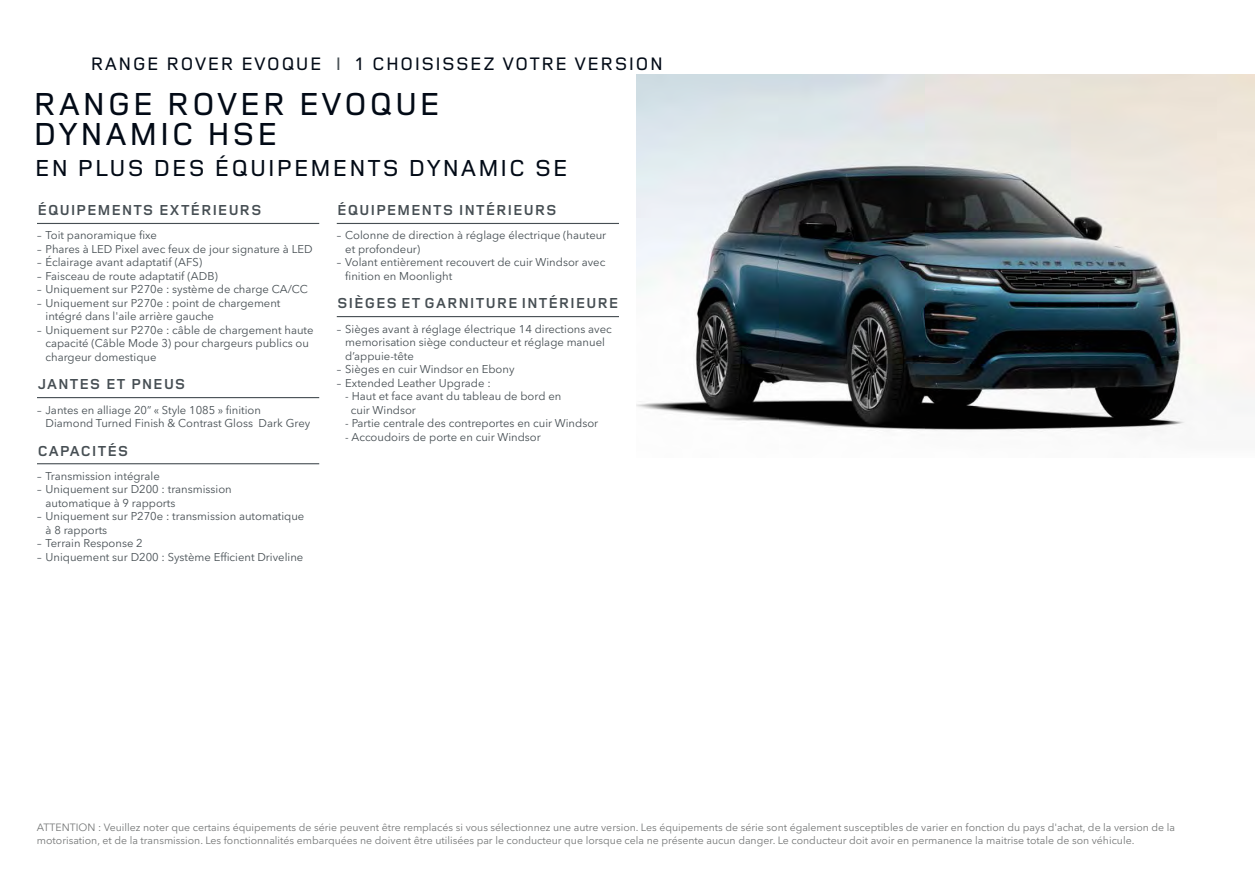
<style>
.page{position:relative;width:1255px;height:893px;background:#fff}
.page>*{position:absolute;margin:0;border:0;box-sizing:border-box;transform-origin:0 0}
.t1{font:500 33px/30px "Land Rover Wide";color:#020a16}
.t2{font:500 24px "Land Rover Wide";color:#020a16}
.t3{font:500 18.75px "Land Rover Wide";color:#020a16}
.t4{font:700 15px "Land Rover Wide";color:#464e53}
.t5{font:11.25px/13.5px "Avenir Next W1 G";color:#464e53}
.t6{font:10.5px/12.8px "Avenir Next W1 G";color:#757777}
.s1{color:#464e53}
</style>
<div class="page">
<hr style="left:37px;top:223px;width:282px;height:1px;background:#464e53">
<hr style="left:37px;top:397px;width:282px;height:1px;background:#464e53">
<hr style="left:37px;top:463px;width:282px;height:1px;background:#464e53">
<hr style="left:337px;top:223px;width:282px;height:1px;background:#464e53">
<hr style="left:337px;top:316px;width:282px;height:1px;background:#464e53">
<img style="left:636px;top:74px;width:618px;height:358px">
<h3 class="t3" style="left:90px;top:50px;width:575px">RANGE ROVER EVOQUE <span class="s1">I</span> 1 CHOISISSEZ VOTRE VERSION</h3>
<h1 class="t1" style="left:33px;top:87px;width:410px">RANGE ROVER EVOQUE<br>DYNAMIC HSE</h1>
<h2 class="t2" style="left:34px;top:151px;width:536px">EN PLUS DES ÉQUIPEMENTS DYNAMIC SE</h2>
<h3 class="t4" style="left:37px;top:200px;width:226px">ÉQUIPEMENTS EXTÉRIEURS</h3>
<p class="t5" style="left:37px;top:229px;width:121px">– Toit panoramique fixe</p>
<p class="t5" style="left:37px;top:242px;width:277px">– Phares à LED Pixel avec feux de jour signature à LED</p>
<p class="t5" style="left:37px;top:256px;width:167px">– Éclairage avant adaptatif (AFS)</p>
<p class="t5" style="left:37px;top:269px;width:182px">– Faisceau de route adaptatif (ADB)</p>
<p class="t5" style="left:37px;top:283px;width:272px">– Uniquement sur P270e : système de charge CA/CC</p>
<p class="t5" style="left:45px;top:296px;width:236px;text-indent:-9px">– Uniquement sur P270e : point de chargement intégré dans l'aile arrière gauche</p>
<p class="t5" style="left:45px;top:323px;width:269px;text-indent:-9px">– Uniquement sur P270e : câble de chargement haute capacité (Câble Mode 3) pour chargeurs publics ou chargeur domestique</p>
<h3 class="t4" style="left:37px;top:374px;width:150px">JANTES ET PNEUS</h3>
<p class="t5" style="left:45px;top:403px;width:266px;text-indent:-9px">– Jantes en alliage 20” « Style 1085 » finition<br>Diamond Turned Finish &amp; Contrast Gloss Dark Grey</p>
<h3 class="t4" style="left:37px;top:440px;width:93px">CAPACITÉS</h3>
<p class="t5" style="left:37px;top:469px;width:124px">– Transmission intégrale</p>
<p class="t5" style="left:45px;top:482px;width:188px;text-indent:-9px">– Uniquement sur D200 : transmission automatique à 9 rapports</p>
<p class="t5" style="left:45px;top:509px;width:260px;text-indent:-9px">– Uniquement sur P270e : transmission automatique à 8 rapports</p>
<p class="t5" style="left:37px;top:536px;width:107px">– Terrain Response 2</p>
<p class="t5" style="left:37px;top:550px;width:268px">– Uniquement sur D200 : Système Efficient Driveline</p>
<h3 class="t4" style="left:337px;top:200px;width:222px">ÉQUIPEMENTS INTÉRIEURS</h3>
<p class="t5" style="left:345px;top:229px;width:262px;text-indent:-9px">– Colonne de direction à réglage électrique (hauteur et profondeur)</p>
<p class="t5" style="left:345px;top:256px;width:261px;text-indent:-9px">– Volant entièrement recouvert de cuir Windsor avec finition en Moonlight</p>
<h3 class="t4" style="left:337px;top:293px;width:284px">SIÈGES ET GARNITURE INTÉRIEURE</h3>
<p class="t5" style="left:345px;top:322px;width:268px;text-indent:-9px">– Sièges avant à réglage électrique 14 directions avec memorisation siège conducteur et réglage manuel d’appuie-tête</p>
<p class="t5" style="left:337px;top:362px;width:179px">– Sièges en cuir Windsor en Ebony</p>
<p class="t5" style="left:337px;top:376px;width:155px">– Extended Leather Upgrade :</p>
<p class="t5" style="left:351px;top:389px;width:212px;text-indent:-6px">- Haut et face avant du tableau de bord en cuir Windsor</p>
<p class="t5" style="left:345px;top:416px;width:254px">- Partie centrale des contreportes en cuir Windsor</p>
<p class="t5" style="left:345px;top:430px;width:197px">- Accoudoirs de porte en cuir Windsor</p>
<p class="t6" style="left:37px;top:821px;width:1139px">ATTENTION : Veuillez noter que certains équipements de série peuvent être remplacés si vous sélectionnez une autre version. Les équipements de série sont également susceptibles de varier en fonction du pays d'achat, de la version de la motorisation, et de la transmission. Les fonctionnalités embarquées ne doivent être utilisées par le conducteur que lorsque cela ne présente aucun danger. Le conducteur doit avoir en permanence la maitrise totale de son véhicule.</p>
</div>
